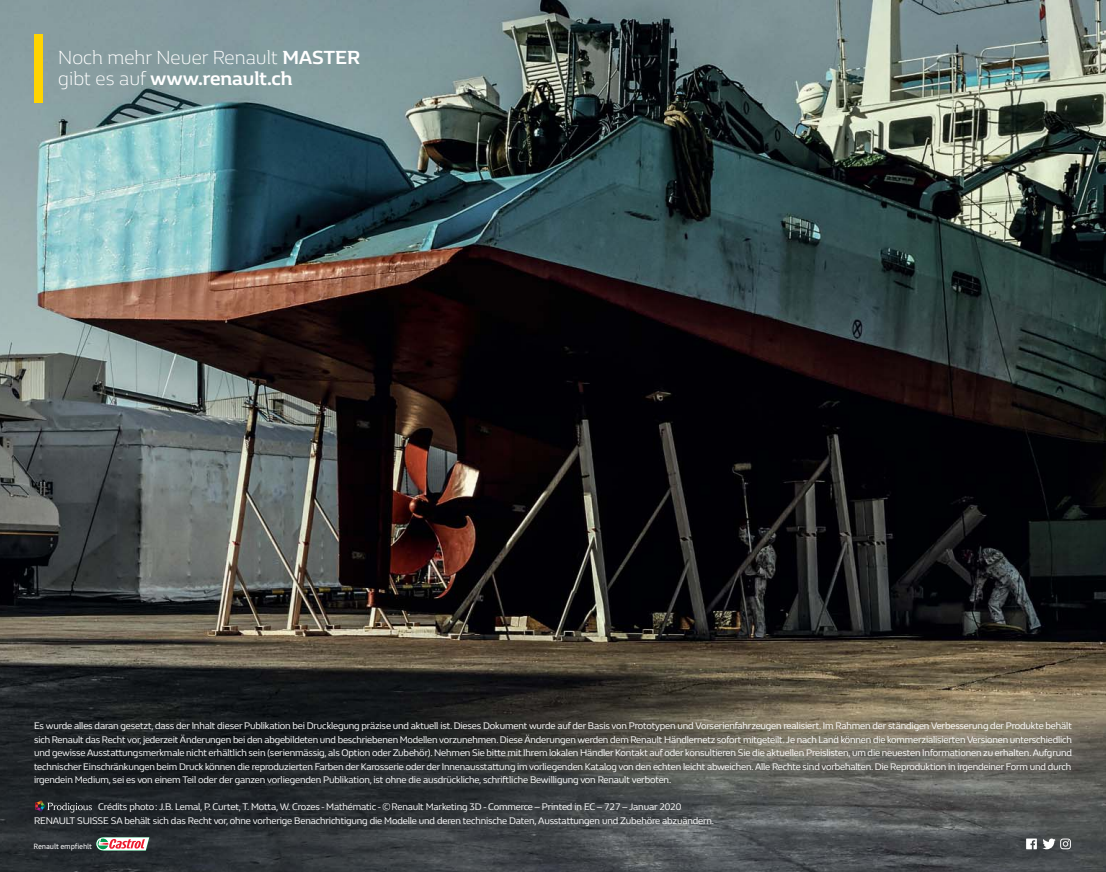
<style>
.page{position:relative;width:1106px;height:872px;background:#fff}
.page>*{position:absolute;margin:0;border:0;box-sizing:border-box;transform-origin:0 0}
.t1{font:300 19.5px/21px "Renault Life";color:#fff}
.t2{font:9.75px/13.5px "Renault Life";letter-spacing:-.015em;color:#fff;text-align:justify}
.t3{font:7.5px "Read";letter-spacing:-.02em;color:#fff}
.s1{font-weight:700}
</style>
<div class="page">
<img style="left:0;top:0;width:1106px;height:872px">
<div style="left:34px;top:34px;width:9px;height:68px;background:#ffd400"></div>
<svg style="left:35px;top:800px;width:57px;height:12px"></svg>
<svg style="left:96px;top:837px;width:54px;height:13px"></svg>
<svg style="left:1026px;top:838px;width:10px;height:11px"></svg>
<svg style="left:1042px;top:838px;width:28px;height:11px"></svg>
<h1 class="t1" style="left:58px;top:49px;width:303px">Noch mehr Neuer Renault <span class="s1">MASTER </span>gibt es auf <span class="s1">www.renault.ch</span></h1>
<p class="t2" style="left:34px;top:720px;width:1039px">Es wurde alles daran gesetzt, dass der Inhalt dieser Publikation bei Drucklegung präzise und aktuell ist. Dieses Dokument wurde auf der Basis von Prototypen und Vorserienfahrzeugen realisiert. Im Rahmen der ständigen Verbesserung der Produkte behält sich Renault das Recht vor, jederzeit Änderungen bei den abgebildeten und beschriebenen Modellen vorzunehmen. Diese Änderungen werden dem Renault Händlernetz sofort mitgeteilt. Je nach Land können die kommerzialisierten Versionen unterschiedlich und gewisse Ausstattungsmerkmale nicht erhältlich sein (serienmässig, als Option oder Zubehör). Nehmen Sie bitte mit Ihrem lokalen Händler Kontakt auf oder konsultieren Sie die aktuellen Preislisten, um die neuesten Informationen zu erhalten. Aufgrund technischer Einschränkungen beim Druck können die reproduzierten Farben der Karosserie oder der Innenausstattung im vorliegenden Katalog von den echten leicht abweichen. Alle Rechte sind vorbehalten. Die Reproduktion in irgendeiner Form und durch irgendein Medium, sei es von einem Teil oder der ganzen vorliegenden Publikation, ist ohne die ausdrückliche, schriftliche Bewilligung von Renault verboten.</p>
<p class="t2" style="left:34px;top:801px;width:681px;text-indent:64px">Crédits photo : J.B. Lemal, P. Curtet, T. Motta, W. Crozes - Mathématic - © Renault Marketing 3D - Commerce – Printed in EC – 727 – Januar 2020<br>RENAULT SUISSE SA behält sich das Recht vor, ohne vorherige Benachrichtigung die Modelle und deren technische Daten, Ausstattungen und Zubehöre abzuändern.</p>
<p class="t3" style="left:33px;top:842px;width:60px">Renault empfiehlt</p>
</div>
